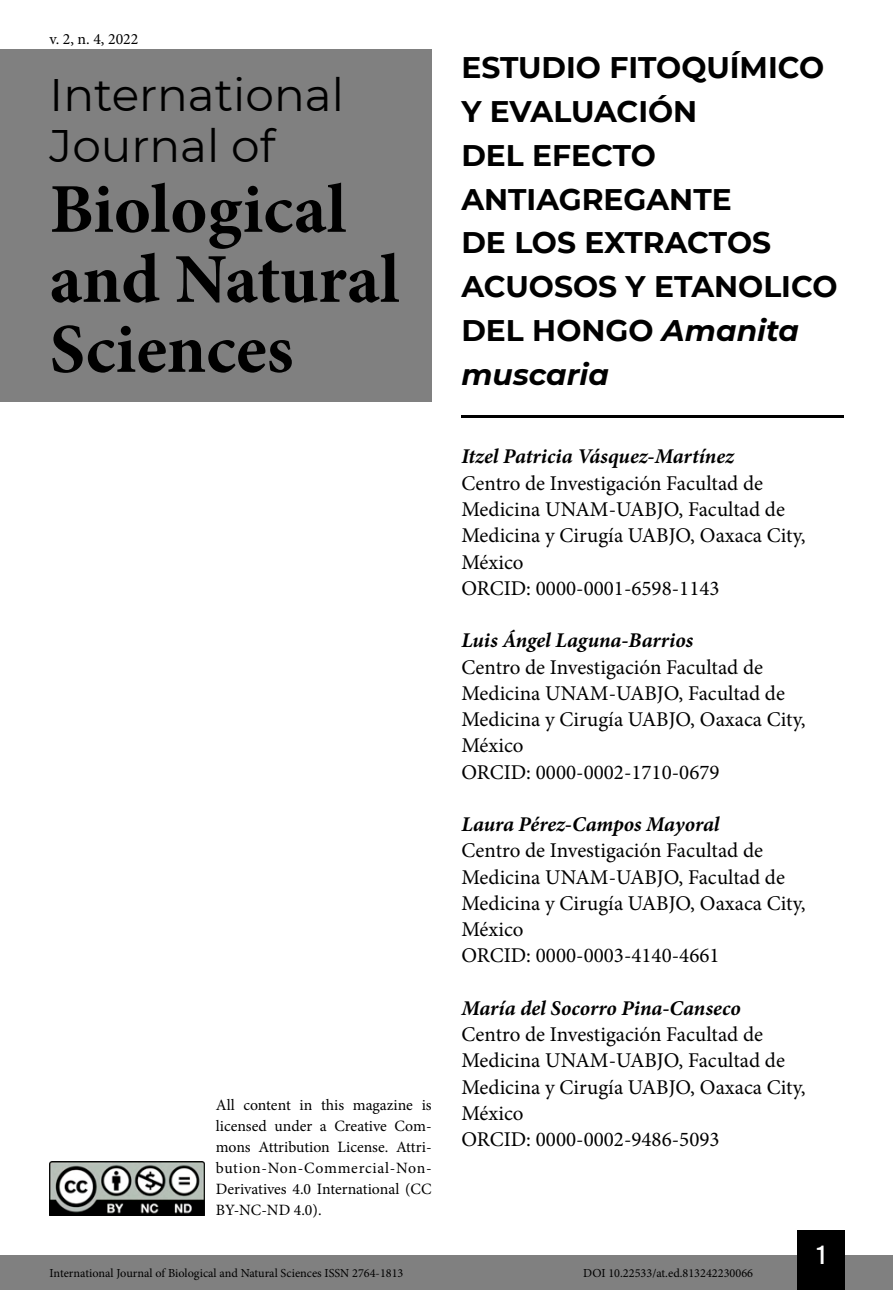
<style>
.page{position:relative;width:893px;height:1290px;background:#fff}
.page>*{position:absolute;margin:0;border:0;box-sizing:border-box;transform-origin:0 0}
.t1{font:700 70px/70px "Minion Pro";color:#000}
.t2{font:45.5px/50.8px "Montserrat";color:#000}
.Título_Artigo{font:700 29.75px/43.8px "Montserrat";color:#000}
.t3{font:26.25px "Bebas Kai";color:#fff}
.Infos_autor{font:21px/26.2px "Minion Pro";color:#000}
.Autor{font:italic 700 21px "Minion Pro";color:#000}
.t4{font:15.75px/21px "Minion Pro";color:#000;text-align:justify}
.t5{font:12.25px "Minion Pro";color:#000}
.s1{font-style:italic}
</style>
<div class="page">
<div style="left:0;top:1255px;width:893px;height:35px;background:#808080"></div>
<div style="left:797px;top:1230px;width:48px;height:60px;background:#000"></div>
<img style="left:50px;top:1161px;width:154px;height:54px">
<div style="left:0;top:50px;width:432px;height:352px;background:#808080"></div>
<hr style="left:461px;top:415px;width:382px;height:3px;background:#000">
<p class="t4" style="left:50px;top:28px;width:90px">v. 2, n. 4, 2022</p>
<h2 class="t2" style="left:50px;top:68px;width:296px">International<br>Journal of</h2>
<h1 class="t1" style="left:50px;top:174px;width:351px">Biological and Natural<br>Sciences</h1>
<p class="t4" style="left:216px;top:1095px;width:217px">All content in this magazine is licensed under a Creative Com&shy;mons Attribution License. Attri&shy;bution-Non-Commercial-Non-Derivatives 4.0 International (CC BY-NC-ND 4.0).</p>
<p class="Título_Artigo" style="left:461px;top:44px;width:378px">ESTUDIO FITOQUÍMICO<br>Y EVALUACIÓN<br>DEL EFECTO<br>ANTIAGREGANTE<br>DE LOS EXTRACTOS<br>ACUOSOS Y ETANOLICO<br>DEL HONGO <span class="s1">Amanita muscaria</span></p>
<p class="Autor" style="left:461px;top:442px;width:274px">Itzel Patricia Vásquez-Martínez</p>
<p class="Infos_autor" style="left:461px;top:470px;width:346px">Centro de Investigación Facultad de<br>Medicina UNAM-UABJO, Facultad de<br>Medicina y Cirugía UABJO, Oaxaca City,<br>México</p>
<p class="Infos_autor" style="left:461px;top:575px;width:260px">ORCID: 0000-0001-6598-1143</p>
<p class="Autor" style="left:461px;top:625px;width:233px">Luis Ángel Laguna-Barrios</p>
<p class="Infos_autor" style="left:461px;top:654px;width:346px">Centro de Investigación Facultad de<br>Medicina UNAM-UABJO, Facultad de<br>Medicina y Cirugía UABJO, Oaxaca City,<br>México</p>
<p class="Infos_autor" style="left:461px;top:759px;width:260px">ORCID: 0000-0002-1710-0679</p>
<p class="Autor" style="left:461px;top:809px;width:260px">Laura Pérez-Campos Mayoral</p>
<p class="Infos_autor" style="left:461px;top:837px;width:346px">Centro de Investigación Facultad de<br>Medicina UNAM-UABJO, Facultad de<br>Medicina y Cirugía UABJO, Oaxaca City,<br>México</p>
<p class="Infos_autor" style="left:461px;top:942px;width:260px">ORCID: 0000-0003-4140-4661</p>
<p class="Autor" style="left:461px;top:993px;width:281px">María del Socorro Pina-Canseco</p>
<p class="Infos_autor" style="left:461px;top:1021px;width:346px">Centro de Investigación Facultad de<br>Medicina UNAM-UABJO, Facultad de<br>Medicina y Cirugía UABJO, Oaxaca City,<br>México</p>
<p class="Infos_autor" style="left:461px;top:1126px;width:260px">ORCID: 0000-0002-9486-5093</p>
<p class="t3" style="left:817px;top:1241px;width:10px">1</p>
<p class="t5" style="left:50px;top:1265px;width:355px">International Journal of Biological and Natural Sciences ISSN 2764-1813</p>
<p class="t5" style="left:583px;top:1265px;width:171px">DOI 10.22533/at.ed.813242230066</p>
</div>
